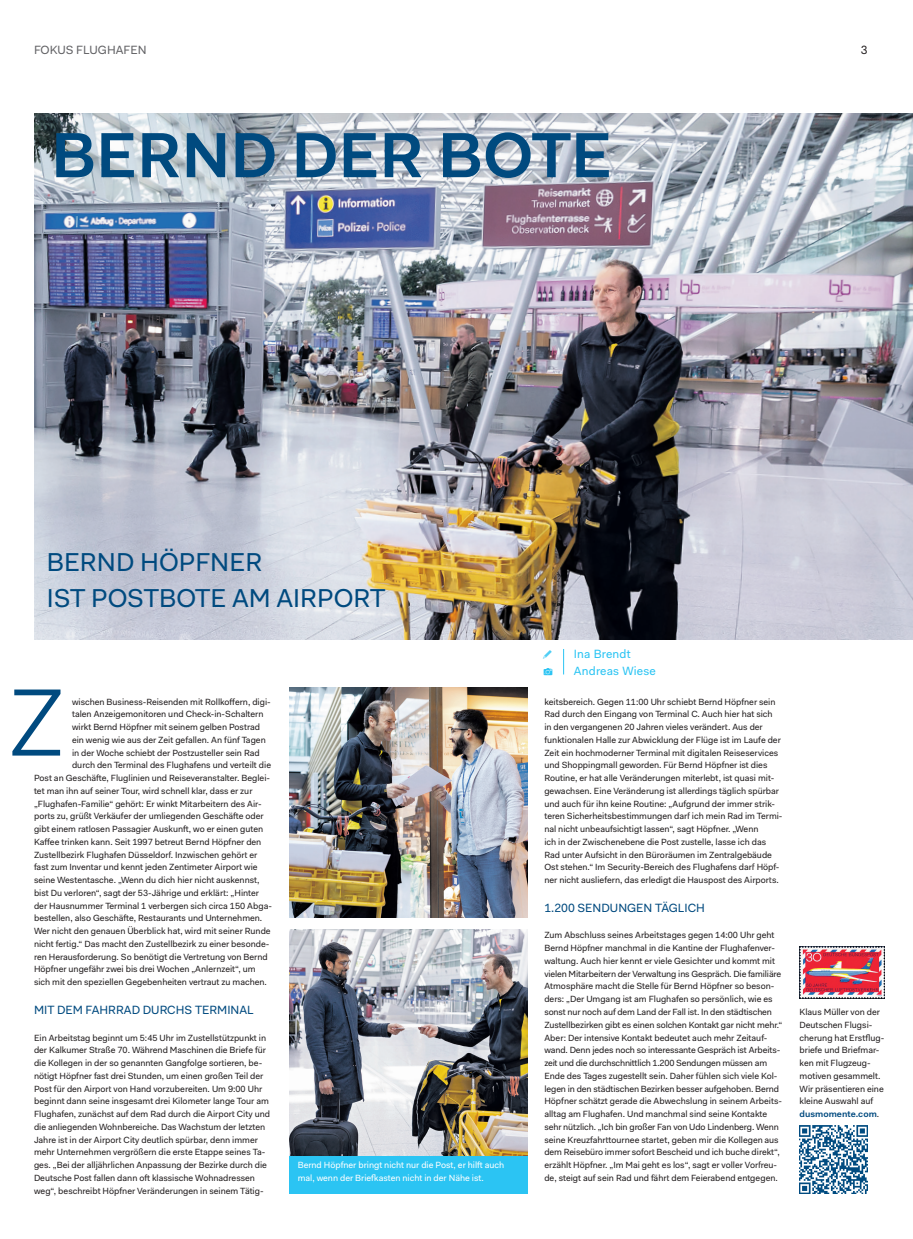
<style>
.page{position:relative;width:913px;height:1239px;background:#fff}
.page>*{position:absolute;margin:0;border:0;box-sizing:border-box;transform-origin:0 0}
.t1{font:96px "DUS Fakt Pro Blond";color:#004a7f}
.t2{font:600 64px "DUS Fakt Pro";color:#004a7f}
.t3{font:26px/36px "DUS Fakt Pro";color:#004a7f}
.t4{font:12px "DUS Fakt Pro";color:#004a7f}
.t5{font:12px/17px "DUS Fakt Pro";letter-spacing:.015em;color:#2bc4f3}
.t6{font:12px "DUS Fakt Pro";color:#636366}
.t7{font:12px/16.8px "DUS Pict Two";color:#2bc4f3}
.t8{font:12px "DUS Fakt Pro";color:#231f20}
.t9{font:9px/12.8px "DUS Fakt Pro";color:#231f20}
.t10{font:9px/12.8px "DUS Fakt Pro";color:#fff}
.s1{font-weight:600;color:#004a7f}
</style>
<div class="page">
<div style="left:289px;top:1155px;width:238px;height:38px;background:#2bc4f3"></div>
<img style="left:799px;top:1125px;width:68px;height:68px">
<svg style="left:563px;top:649px;width:1px;height:25px"></svg>
<img style="left:34px;top:113px;width:879px;height:526px">
<img style="left:289px;top:687px;width:238px;height:230px">
<img style="left:289px;top:930px;width:238px;height:225px">
<img style="left:799px;top:947px;width:85px;height:51px">
<h3 class="t6" style="left:34px;top:42px;width:114px">FOKUS FLUGHAFEN</h3>
<h3 class="t8" style="left:861px;top:42px;width:8px">3</h3>
<h2 class="t2" style="left:51px;top:112px;width:562px">BERND DER BOTE</h2>
<h3 class="t3" style="left:47px;top:544px;width:340px">BERND HÖPFNER<br>IST POSTBOTE AM AIRPORT</h3>
<h1 class="t1" style="left:9px;top:658px;width:57px">Z</h1>
<p class="t9" style="left:72px;top:695px;width:200px">wischen Business-Reisenden mit Rollkoffern, digi-</p>
<p class="t9" style="left:72px;top:708px;width:193px">talen Anzeigemonitoren und Check-in-Schaltern</p>
<p class="t9" style="left:72px;top:720px;width:189px">wirkt Bernd Höpfner mit seinem gelben Postrad</p>
<p class="t9" style="left:72px;top:733px;width:195px">ein wenig wie aus der Zeit gefallen. An fünf Tagen</p>
<p class="t9" style="left:72px;top:746px;width:189px">in der Woche schiebt der Postzusteller sein Rad</p>
<p class="t9" style="left:72px;top:759px;width:200px">durch den Terminal des Flughafens und verteilt die</p>
<p class="t9" style="left:34px;top:771px;width:237px">Post an Geschäfte, Fluglinien und Reiseveranstalter. Beglei-</p>
<p class="t9" style="left:34px;top:784px;width:220px">tet man ihn auf seiner Tour, wird schnell klar, dass er zur</p>
<p class="t9" style="left:34px;top:797px;width:229px">„Flughafen-Familie“ gehört: Er winkt Mitarbeitern des Air-</p>
<p class="t9" style="left:34px;top:810px;width:231px">ports zu, grüßt Verkäufer der umliegenden Geschäfte oder</p>
<p class="t9" style="left:34px;top:822px;width:231px">gibt einem ratlosen Passagier Auskunft, wo er einen guten</p>
<p class="t9" style="left:34px;top:835px;width:229px">Kaffee trinken kann. Seit 1997 betreut Bernd Höpfner den</p>
<p class="t9" style="left:34px;top:848px;width:225px">Zustellbezirk Flughafen Düsseldorf. Inzwischen gehört er</p>
<p class="t9" style="left:34px;top:861px;width:225px">fast zum Inventar und kennt jeden Zentimeter Airport wie</p>
<p class="t9" style="left:34px;top:873px;width:227px">seine Westentasche. „Wenn du dich hier nicht auskennst,</p>
<p class="t9" style="left:34px;top:886px;width:226px">bist Du verloren“, sagt der 53-Jährige und erklärt: „Hinter</p>
<p class="t9" style="left:34px;top:899px;width:239px">der Hausnummer Terminal 1 verbergen sich circa 150 Abga-</p>
<p class="t9" style="left:34px;top:912px;width:230px">bestellen, also Geschäfte, Restaurants und Unternehmen.</p>
<p class="t9" style="left:34px;top:924px;width:238px">Wer nicht den genauen Überblick hat, wird mit seiner Runde</p>
<p class="t9" style="left:34px;top:937px;width:237px">nicht fertig.“ Das macht den Zustellbezirk zu einer besonde-</p>
<p class="t9" style="left:34px;top:950px;width:235px">ren Herausforderung. So benötigt die Vertretung von Bernd</p>
<p class="t9" style="left:34px;top:963px;width:223px">Höpfner ungefähr zwei bis drei Wochen „Anlernzeit“, um</p>
<p class="t9" style="left:34px;top:975px;width:234px">sich mit den speziellen Gegebenheiten vertraut zu machen.</p>
<h3 class="t4" style="left:34px;top:1002px;width:221px">MIT DEM FAHRRAD DURCHS TERMINAL</h3>
<p class="t9" style="left:34px;top:1031px;width:238px">Ein Arbeitstag beginnt um 5:45 Uhr im Zustellstützpunkt in der Kalkumer Straße 70. Während Maschinen die Briefe für die Kollegen in der so genannten Gangfolge sortieren, be&shy;nötigt Höpfner fast drei Stunden, um einen großen Teil der Post für den Airport von Hand vorzubereiten. Um 9:00 Uhr beginnt dann seine insgesamt drei Kilometer lange Tour am Flughafen, zunächst auf dem Rad durch die Airport City und die anliegenden Wohnbereiche. Das Wachstum der letzten Jahre ist in der Airport City deutlich spürbar, denn immer mehr Unternehmen vergrößern die erste Etappe seines Ta&shy;ges. „Bei der alljährlichen Anpassung der Bezirke durch die Deutsche Post fallen dann oft klassische Wohnadressen weg“, beschreibt Höpfner Veränderungen in seinem Tätig-</p>
<p class="t10" style="left:298px;top:1158px;width:208px">Bernd Höpfner bringt nicht nur die Post, er hilft auch mal, wenn der Briefkasten nicht in der Nähe ist.</p>
<h3 class="t7" style="left:547px;top:646px;width:8px">t v</h3>
<h3 class="t5" style="left:574px;top:645px;width:83px">Ina Brendt<br>Andreas Wiese</h3>
<p class="t9" style="left:544px;top:695px;width:240px">keitsbereich. Gegen 11:00 Uhr schiebt Bernd Höpfner sein Rad durch den Eingang von Terminal C. Auch hier hat sich<br>in den vergangenen 20 Jahren vieles verändert. Aus der funktionalen Halle zur Abwicklung der Flüge ist im Laufe der Zeit ein hochmoderner Terminal mit digitalen Reiseservices und Shoppingmall geworden. Für Bernd Höpfner ist dies Routine, er hat alle Veränderungen miterlebt, ist quasi mit&shy;gewachsen. Eine Veränderung ist allerdings täglich spürbar und auch für ihn keine Routine: „Aufgrund der immer strik&shy;teren Sicherheitsbestimmungen darf ich mein Rad im Termi&shy;nal nicht unbeaufsichtigt lassen“, sagt Höpfner. „Wenn<br>ich in der Zwischenebene die Post zustelle, lasse ich das Rad unter Aufsicht in den Büroräumen im Zentralgebäude Ost stehen.“ Im Security-Bereich des Flughafens darf Höpf&shy;ner nicht ausliefern, das erledigt die Hauspost des Airports.</p>
<h3 class="t4" style="left:544px;top:900px;width:162px">1.200 SENDUNGEN TÄGLICH</h3>
<p class="t9" style="left:544px;top:929px;width:239px">Zum Abschluss seines Arbeitstages gegen 14:00 Uhr geht Bernd Höpfner manchmal in die Kantine der Flughafenver&shy;waltung. Auch hier kennt er viele Gesichter und kommt mit vielen Mitarbeitern der Verwaltung ins Gespräch. Die familiäre Atmosphäre macht die Stelle für Bernd Höpfner so beson&shy;ders: „Der Umgang ist am Flughafen so persönlich, wie es sonst nur noch auf dem Land der Fall ist. In den städtischen Zustellbezirken gibt es einen solchen Kontakt gar nicht mehr.“ Aber: Der intensive Kontakt bedeutet auch mehr Zeitauf&shy;wand. Denn jedes noch so interessante Gespräch ist Arbeits&shy;zeit und die durchschnittlich 1.200 Sendungen müssen am Ende des Tages zugestellt sein. Daher fühlen sich viele Kol&shy;legen in den städtischen Bezirken besser aufgehoben. Bernd Höpfner schätzt gerade die Abwechslung in seinem Arbeits&shy;alltag am Flughafen. Und manchmal sind seine Kontakte sehr nützlich. „Ich bin großer Fan von Udo Lindenberg. Wenn seine Kreuzfahrttournee startet, geben mir die Kollegen aus dem Reisebüro immer sofort Bescheid und ich buche direkt“, erzählt Höpfner. „Im Mai geht es los“, sagt er voller Vorfreu&shy;de, steigt auf sein Rad und fährt dem Feierabend entgegen.</p>
<p class="t9" style="left:799px;top:1005px;width:86px">Klaus Müller von der<br>Deutschen Flugsi&shy;cherung hat Erstflug&shy;briefe und Briefmar&shy;ken mit Flugzeug&shy;motiven gesammelt.<br>Wir präsentieren eine kleine Auswahl auf <span class="s1">dusmomente.com</span>.</p>
</div>
